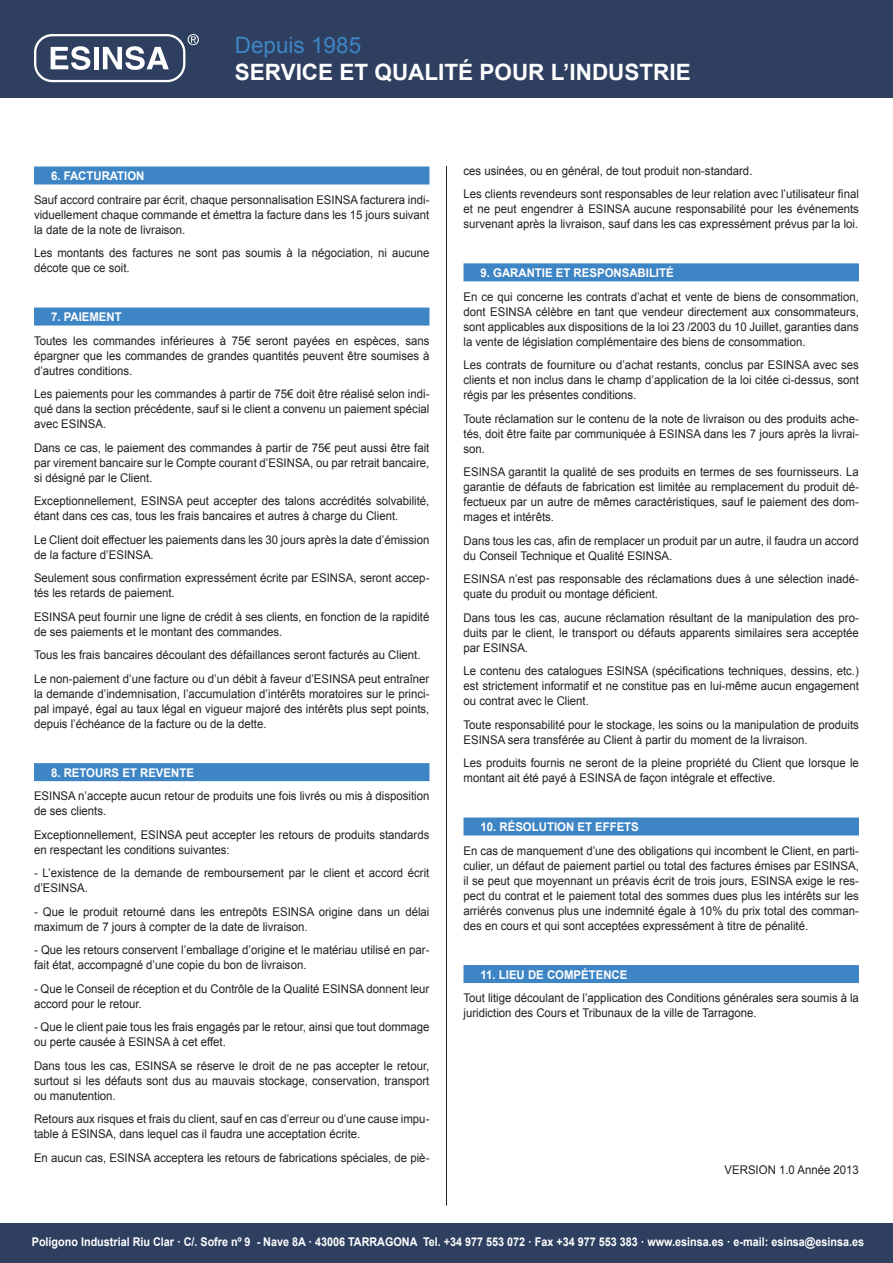
<style>
.page{position:relative;width:893px;height:1263px;background:#fff}
.page>*{position:absolute;margin:0;border:0;box-sizing:border-box;transform-origin:0 0}
.t1{font:700 22.5px "Arial";color:#fff}
.t2{font:22.5px "Arial";color:#3e85c5}
.Texto_general{font:12px/15px "Arial";color:#231f20;scale:.95 1}
.Texto_general-2{font:700 12px "Arial";color:#fff;scale:.9 1}
.Titular_apartados{font:700 12px "Arial";color:#fff;scale:.95 1}
</style>
<div class="page">
<div style="left:0;top:0;width:893px;height:98px;background:#2e3f60"></div>
<div style="left:34px;top:34px;width:151px;height:48px;border:2px solid #fff;border-radius:17px"></div>
<svg style="left:51px;top:46px;width:39px;height:24px"></svg>
<div style="left:94px;top:47px;width:5px;height:22px;background:#fff"></div>
<svg style="left:103px;top:46px;width:66px;height:24px"></svg>
<svg style="left:188px;top:34px;width:11px;height:11px"></svg>
<div style="left:0;top:1224px;width:893px;height:39px;background:#2e3f60"></div>
<hr style="left:446px;top:166px;width:1px;height:1039px;background:#231f20">
<div style="left:34px;top:166px;width:395px;height:18px;background:#3e85c5"></div>
<div style="left:34px;top:308px;width:395px;height:18px;background:#3e85c5"></div>
<div style="left:34px;top:763px;width:395px;height:18px;background:#3e85c5"></div>
<div style="left:463px;top:263px;width:396px;height:18px;background:#3e85c5"></div>
<div style="left:463px;top:817px;width:396px;height:18px;background:#3e85c5"></div>
<div style="left:463px;top:965px;width:396px;height:18px;background:#3e85c5"></div>
<p class="t2" style="left:235px;top:30px;width:128px">Depuis 1985</p>
<p class="t1" style="left:235px;top:57px;width:457px">SERVICE ET QUALITÉ POUR L’INDUSTRIE</p>
<p class="Titular_apartados" style="left:51px;top:168px;width:100px">6. FACTURATION</p>
<p class="Texto_general" style="left:34px;top:192px;width:418px;text-align:justify">Sauf accord contraire par écrit, chaque personnalisation ESINSA facturera indi&shy;viduellement chaque commande et émettra la facture dans les 15 jours suivant la date de la note de livraison.</p>
<p class="Texto_general" style="left:34px;top:246px;width:418px">Les montants des factures ne sont pas soumis à la négociation, ni aucune décote que ce soit.</p>
<p class="Titular_apartados" style="left:51px;top:309px;width:76px">7. PAIEMENT</p>
<p class="Texto_general" style="left:34px;top:333px;width:418px;text-align:justify">Toutes les commandes inférieures à 75€ seront payées en espèces, sans épargner que les commandes de grandes quantités peuvent être soumises à d’autres conditions.</p>
<p class="Texto_general" style="left:34px;top:387px;width:418px;text-align:justify">Les paiements pour les commandes à partir de 75€ doit être réalisé selon indi&shy;qué dans la section précédente, sauf si le client a convenu un paiement spécial avec ESINSA.</p>
<p class="Texto_general" style="left:34px;top:440px;width:418px;text-align:justify">Dans ce cas, le paiement des commandes à partir de 75€ peut aussi être fait par virement bancaire sur le Compte courant d’ESINSA, ou par retrait bancaire, si désigné par le Client.</p>
<p class="Texto_general" style="left:34px;top:494px;width:418px">Exceptionnellement, ESINSA peut accepter des talons accrédités solvabilité, étant dans ces cas, tous les frais bancaires et autres à charge du Client.</p>
<p class="Texto_general" style="left:34px;top:532px;width:418px">Le Client doit effectuer les paiements dans les 30 jours après la date d’émission de la facture d’ESINSA.</p>
<p class="Texto_general" style="left:34px;top:571px;width:418px">Seulement sous confirmation expressément écrite par ESINSA, seront accep&shy;tés les retards de paiement.</p>
<p class="Texto_general" style="left:34px;top:609px;width:418px">ESINSA peut fournir une ligne de crédit à ses clients, en fonction de la rapidité de ses paiements et le montant des commandes.</p>
<p class="Texto_general" style="left:34px;top:648px;width:408px">Tous les frais bancaires découlant des défaillances seront facturés au Client.</p>
<p class="Texto_general" style="left:34px;top:671px;width:418px;text-align:justify">Le non-paiement d’une facture ou d’un débit à faveur d’ESINSA peut entraîner la demande d’indemnisation, l’accumulation d’intérêts moratoires sur le princi&shy;pal impayé, égal au taux légal en vigueur majoré des intérêts plus sept points, depuis l’échéance de la facture ou de la dette.</p>
<p class="Titular_apartados" style="left:51px;top:765px;width:152px">8. RETOURS ET REVENTE</p>
<p class="Texto_general" style="left:34px;top:789px;width:418px">ESINSA n’accepte aucun retour de produits une fois livrés ou mis à disposition de ses clients.</p>
<p class="Texto_general" style="left:34px;top:827px;width:418px">Exceptionnellement, ESINSA peut accepter les retours de produits standards en respectant les conditions suivantes:</p>
<p class="Texto_general" style="left:34px;top:866px;width:418px">- L’existence de la demande de remboursement par le client et accord écrit d’ESINSA.</p>
<p class="Texto_general" style="left:34px;top:904px;width:418px">- Que le produit retourné dans les entrepôts ESINSA origine dans un délai maximum de 7 jours à compter de la date de livraison.</p>
<p class="Texto_general" style="left:34px;top:943px;width:418px">- Que les retours conservent l’emballage d’origine et le matériau utilisé en par&shy;fait état, accompagné d’une copie du bon de livraison.</p>
<p class="Texto_general" style="left:34px;top:981px;width:418px">- Que le Conseil de réception et du Contrôle de la Qualité ESINSA donnent leur accord pour le retour.</p>
<p class="Texto_general" style="left:34px;top:1020px;width:418px">- Que le client paie tous les frais engagés par le retour, ainsi que tout dommage ou perte causée à ESINSA à cet effet.</p>
<p class="Texto_general" style="left:34px;top:1058px;width:418px;text-align:justify">Dans tous les cas, ESINSA se réserve le droit de ne pas accepter le retour, surtout si les défauts sont dus au mauvais stockage, conservation, transport ou manutention.</p>
<p class="Texto_general" style="left:34px;top:1112px;width:418px">Retours aux risques et frais du client, sauf en cas d’erreur ou d’une cause impu&shy;table à ESINSA, dans lequel cas il faudra une acceptation écrite.</p>
<p class="Texto_general" style="left:34px;top:1150px;width:418px">En aucun cas, ESINSA acceptera les retours de fabrications spéciales, de piè-</p>
<p class="Texto_general" style="left:463px;top:163px;width:306px">ces usinées, ou en général, de tout produit non-standard.</p>
<p class="Texto_general" style="left:463px;top:186px;width:418px;text-align:justify">Les clients revendeurs sont responsables de leur relation avec l’utilisateur final et ne peut engendrer à ESINSA aucune responsabilité pour les événements survenant après la livraison, sauf dans les cas expressément prévus par la loi.</p>
<p class="Titular_apartados" style="left:480px;top:265px;width:205px">9. GARANTIE ET RESPONSABILITÉ</p>
<p class="Texto_general" style="left:463px;top:289px;width:418px;text-align:justify">En ce qui concerne les contrats d’achat et vente de biens de consommation, dont ESINSA célèbre en tant que vendeur directement aux consommateurs, sont applicables aux dispositions de la loi 23 /2003 du 10 Juillet, garanties dans la vente de législation complémentaire des biens de consommation.</p>
<p class="Texto_general" style="left:463px;top:358px;width:418px;text-align:justify">Les contrats de fourniture ou d’achat restants, conclus par ESINSA avec ses clients et non inclus dans le champ d’application de la loi citée ci-dessus, sont régis par les présentes conditions.</p>
<p class="Texto_general" style="left:463px;top:411px;width:418px;text-align:justify">Toute réclamation sur le contenu de la note de livraison ou des produits ache&shy;tés, doit être faite par communiquée à ESINSA dans les 7 jours après la livrai&shy;son.</p>
<p class="Texto_general" style="left:463px;top:465px;width:418px;text-align:justify">ESINSA garantit la qualité de ses produits en termes de ses fournisseurs. La garantie de défauts de fabrication est limitée au remplacement du produit dé&shy;fectueux par un autre de mêmes caractéristiques, sauf le paiement des dom&shy;mages et intérêts.</p>
<p class="Texto_general" style="left:463px;top:533px;width:418px">Dans tous les cas, afin de remplacer un produit par un autre, il faudra un accord du Conseil Technique et Qualité ESINSA.</p>
<p class="Texto_general" style="left:463px;top:572px;width:418px">ESINSA n’est pas responsable des réclamations dues à une sélection inadé&shy;quate du produit ou montage déficient.</p>
<p class="Texto_general" style="left:463px;top:610px;width:418px;text-align:justify">Dans tous les cas, aucune réclamation résultant de la manipulation des pro&shy;duits par le client, le transport ou défauts apparents similaires sera acceptée par ESINSA.</p>
<p class="Texto_general" style="left:463px;top:664px;width:418px;text-align:justify">Le contenu des catalogues ESINSA (spécifications techniques, dessins, etc.) est strictement informatif et ne constitue pas en lui-même aucun engagement ou contrat avec le Client.</p>
<p class="Texto_general" style="left:463px;top:717px;width:418px">Toute responsabilité pour le stockage, les soins ou la manipulation de produits<br>ESINSA sera transférée au Client à partir du moment de la livraison.</p>
<p class="Texto_general" style="left:463px;top:756px;width:418px">Les produits fournis ne seront de la pleine propriété du Client que lorsque le montant ait été payé à ESINSA de façon intégrale et effective.</p>
<p class="Titular_apartados" style="left:480px;top:819px;width:168px">10. RÉSOLUTION ET EFFETS</p>
<p class="Texto_general" style="left:463px;top:843px;width:418px;text-align:justify">En cas de manquement d’une des obligations qui incombent le Client, en parti&shy;culier, un défaut de paiement partiel ou total des factures émises par ESINSA, il se peut que moyennant un préavis écrit de trois jours, ESINSA exige le res&shy;pect du contrat et le paiement total des sommes dues plus les intérêts sur les arriérés convenus plus une indemnité égale à 10% du prix total des comman&shy;des en cours et qui sont acceptées expressément à titre de pénalité.</p>
<p class="Titular_apartados" style="left:480px;top:966px;width:156px">11. LIEU DE COMPÉTENCE</p>
<p class="Texto_general" style="left:463px;top:991px;width:418px">Tout litige découlant de l’application des Conditions générales sera soumis à la juridiction des Cours et Tribunaux de la ville de Tarragone.</p>
<p class="Texto_general" style="left:725px;top:1162px;width:143px">VERSION 1.0 Année 2013</p>
<p class="Texto_general-2" style="left:32px;top:1233px;width:926px">Polígono Industrial Riu Clar · C/. Sofre nº 9 - Nave 8A · 43006 TARRAGONA Tel. +34 977 553 072 · Fax +34 977 553 383 · www.esinsa.es · e-mail: esinsa@esinsa.es</p>
</div>
